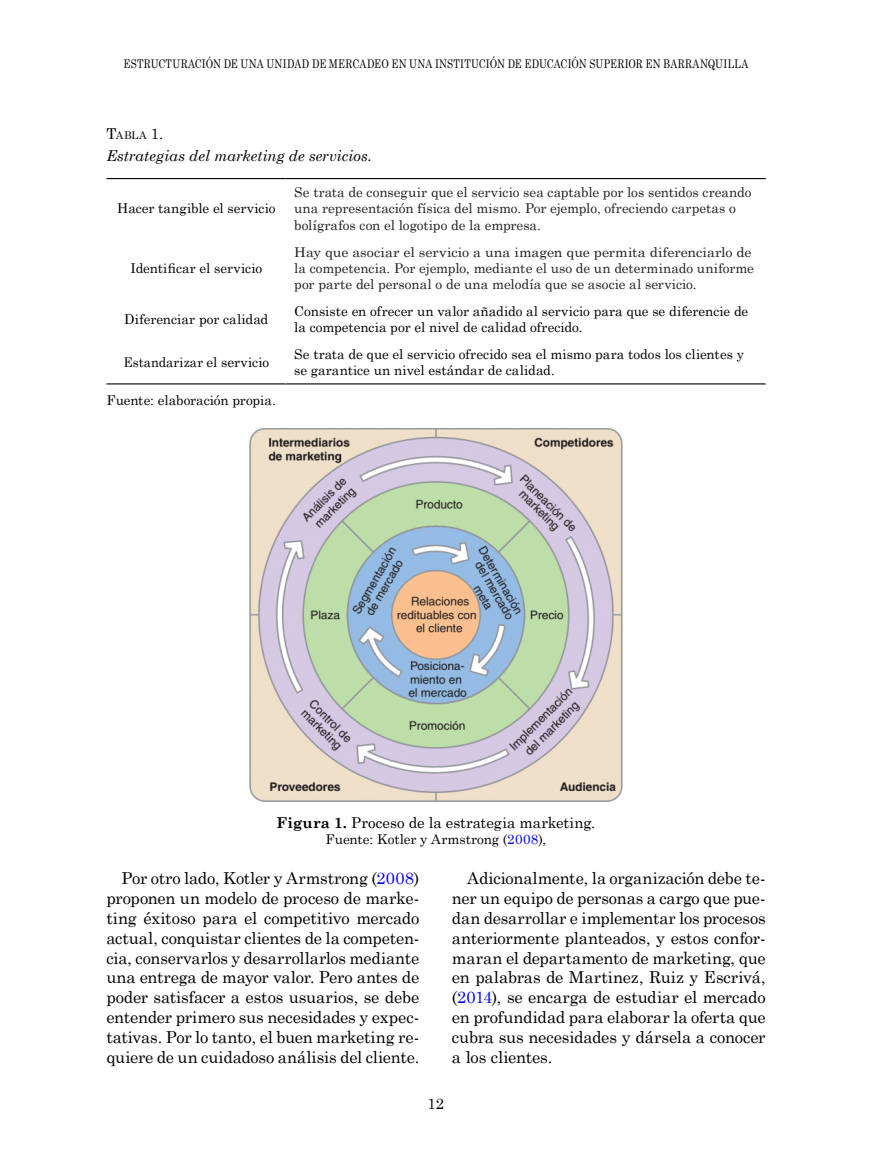
<style>
.page{position:relative;width:872px;height:1170px;background:#fff}
.page>*{position:absolute;margin:0;border:0;box-sizing:border-box;transform-origin:0 0}
.t1{font:16.5px/19.8px "Century Schoolbook";letter-spacing:-.01em;color:#000;text-align:justify}
.t2{font:15px "Century Schoolbook";color:#000}
.t3{font:italic 15px "Century Schoolbook";color:#000}
.t4{font:13.5px/16.2px "Century Schoolbook";color:#000}
.t5{font:13.5px/16.2px "Century Schoolbook";color:#231f20;scale:1.05 1}
.t6{font:13.5px/16.2px "Century Schoolbook";color:#231f20}
.t7{font:13.5px "Century Schoolbook";color:#000;scale:.95 1}
.t8{font:12px "Century Schoolbook";letter-spacing:.03em;color:#000;scale:.8 1}
.t9{font:10.5px "Century Schoolbook";color:#000}
.s1{font-size:15px}
.s2{font-weight:700}
.s3{color:#00f}
</style>
<div class="page">
<img style="left:249px;top:428px;width:374px;height:373px">
<hr style="left:106px;top:178px;width:180px;height:1px;background:#000">
<hr style="left:286px;top:178px;width:480px;height:1px;background:#000">
<hr style="left:106px;top:383px;width:180px;height:1px;background:#000">
<hr style="left:286px;top:383px;width:480px;height:1px;background:#000">
<p class="t8" style="left:124px;top:53px;width:19px">Estructuraci</p>
<p class="t8" style="left:206px;top:53px;width:55px">ónde una</p>
<p class="t8" style="left:266px;top:53px;width:10px">unidad</p>
<p class="t8" style="left:312px;top:53px;width:32px">de mercadeo</p>
<p class="t8" style="left:391px;top:53px;width:33px">en una</p>
<p class="t8" style="left:435px;top:53px;width:9px">instituci</p>
<p class="t8" style="left:490px;top:53px;width:53px">ónde educaci</p>
<p class="t8" style="left:571px;top:53px;width:32px">ón superior</p>
<p class="t8" style="left:645px;top:53px;width:42px">en Barran</p>
<p class="t8" style="left:708px;top:53px;width:50px">quilla</p>
<p class="t9" style="left:106px;top:126px;width:58px"><span class="s1">T</span>abla <span class="s1">1.</span></p>
<p class="t3" style="left:106px;top:144px;width:267px">Estrategias del marketing de servicios.</p>
<p class="t4" style="left:117px;top:199px;width:160px">Hacer tangible el servicio</p>
<p class="t6" style="left:294px;top:183px;width:459px">Se trata de conseguir que el servicio sea captable por los sentidos creando una representación física del mismo. Por ejemplo, ofreciendo carpetas o bolígrafos con el logotipo de la empresa.</p>
<p class="t4" style="left:130px;top:258px;width:133px">Identificar el servicio</p>
<p class="t5" style="left:294px;top:242px;width:439px">Hay que asociar el servicio a una imagen que permita diferenciarlo de la competencia. Por ejemplo, mediante el uso de un determinado uniforme por parte del personal o de una melodía que se asocie al servicio.</p>
<p class="t4" style="left:124px;top:310px;width:146px">Diferenciar por calidad</p>
<p class="t4" style="left:294px;top:302px;width:455px">Consiste en ofrecer un valor añadido al servicio para que se diferencie de la competencia por el nivel de calidad ofrecido.</p>
<p class="t7" style="left:123px;top:351px;width:155px">Estandarizar el servicio</p>
<p class="t4" style="left:294px;top:345px;width:451px">Se trata de que el servicio ofrecido sea el mismo para todos los clientes y se garantice un nivel estándar de calidad.</p>
<p class="t4" style="left:106px;top:391px;width:171px">Fuente: elaboración propia.</p>
<p class="t2" style="left:277px;top:809px;width:320px"><span class="s2">Figura 1.</span> Proceso de la estrategia marketing.</p>
<p class="t4" style="left:325px;top:829px;width:222px">Fuente: Kotler y Armstrong (<span class="s3">2008</span>),</p>
<p class="t1" style="left:106px;top:867px;width:314px;text-indent:15px">Por otro lado, Kotler y Armstrong (<span class="s3">2008</span>) proponen un modelo de proceso de marke&shy;ting éxitoso para el competitivo mercado actual, conquistar clientes de la competen&shy;cia, conservarlos y desarrollarlos mediante una entrega de mayor valor. Pero antes de poder satisfacer a estos usuarios, se debe entender primero sus necesidades y expec&shy;tativas. Por lo tanto, el buen marketing re&shy;quiere de un cuidadoso análisis del cliente.</p>
<p class="t1" style="left:452px;top:867px;width:315px;text-indent:15px">Adicionalmente, la organización debe te&shy;ner un equipo de personas a cargo que pue&shy;dan desarrollar e implementar los procesos anteriormente planteados, y estos confor&shy;maran el departamento de marketing, que en palabras de Martinez, Ruiz y Escrivá, (<span class="s3">2014</span>), se encarga de estudiar el mercado en profundidad para elaborar la oferta que cubra sus necesidades y dársela a conocer a los clientes.</p>
<p class="t2" style="left:427px;top:1090px;width:18px">12</p>
</div>
